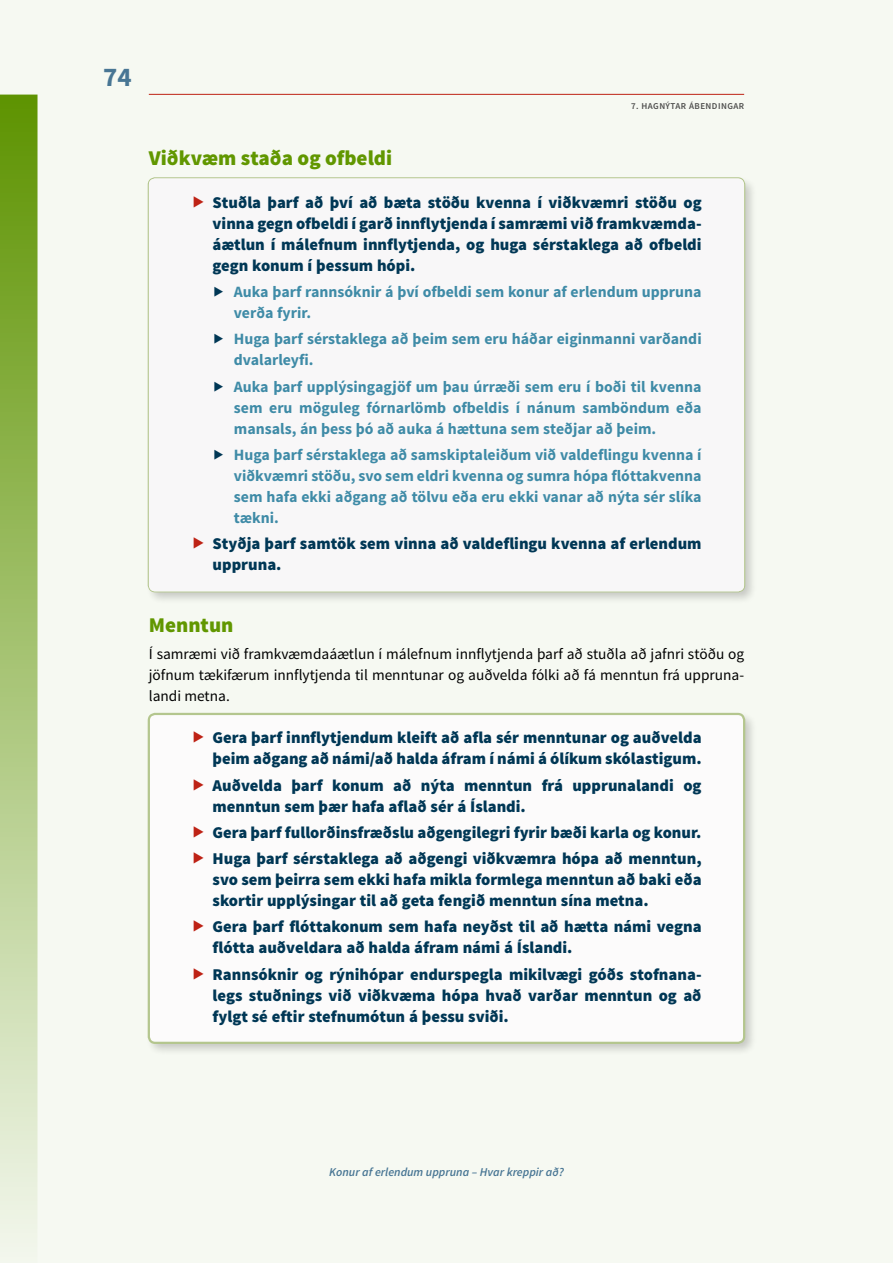
<style>
.page{position:relative;width:893px;height:1263px;background:#f6f9f2}
.page>*{position:absolute;margin:0;border:0;box-sizing:border-box;transform-origin:0 0}
.t1{font:700 27px "Source Sans Pro";color:#487694}
.t2{font:900 21px "Source Sans Pro";color:#619700}
.t3{font:900 16.5px/21px "Source Sans Pro";color:#003755}
.t4{font:700 15.75px/21px "Source Sans Pro";color:#3f8ba7}
.t5{font:15.3px/21px "Source Sans Pro";color:#000;text-align:justify}
.t6{font:italic 600 12px "Source Sans Pro";color:#487694}
.t7{font:600 9px "Source Sans Pro";letter-spacing:.05em;color:#4d4d4c}
.s1{color:#be2215}
.s2{color:#003755}
</style>
<div class="page">
<div style="left:145px;top:175px;width:612px;height:429px;background:#000;opacity:.2"></div>
<div style="left:145px;top:710px;width:612px;height:346px;background:#000;opacity:.2"></div>
<svg style="left:0;top:95px;width:38px;height:1138px;background:#a6c374"></svg>
<hr style="left:149px;top:94px;width:595px;height:1px;background:#be2215">
<div style="left:149px;top:179px;width:595px;height:412px;background:#f8f7f8;border-radius:6px"></div>
<div style="left:150px;top:714px;width:593px;height:329px;background:#fcfbfb;border-radius:6px"></div>
<div style="left:148px;top:713px;width:597px;height:331px;border:2px solid #b4c68e;border-radius:6px"></div>
<h1 class="t1" style="left:103px;top:60px;width:30px">74</h1>
<h6 class="t7" style="left:631px;top:101px;width:115px">7. HAGNÝTAR ÁBENDINGAR</h6>
<p class="t2" style="left:149px;top:144px;width:245px">Viðkvæm staða og ofbeldi</p>
<p class="t3" style="left:213px;top:192px;width:491px;text-align:justify;text-indent:-21px"><span class="s1">▶</span> Stuðla þarf að því að bæta stöðu kvenna í viðkvæmri stöðu og vinna gegn ofbeldi í garð innflytjenda í samræmi við framkvæmda&shy;áætlun í málefnum innflytjenda, og huga sérstaklega að ofbeldi gegn konum í þessum hópi.</p>
<p class="t4" style="left:234px;top:282px;width:469px;text-indent:-21px"><span class="s2">▶</span> Auka þarf rannsóknir á því ofbeldi sem konur af erlendum uppruna verða fyrir.</p>
<p class="t4" style="left:234px;top:329px;width:469px;text-indent:-21px"><span class="s2">▶</span> Huga þarf sérstaklega að þeim sem eru háðar eiginmanni varðandi dvalarleyfi.</p>
<p class="t4" style="left:234px;top:376px;width:469px;text-align:justify;text-indent:-21px"><span class="s2">▶</span> Auka þarf upplýsingagjöf um þau úrræði sem eru í boði til kvenna sem eru möguleg fórnarlömb ofbeldis í nánum samböndum eða mansals, án þess þó að auka á hættuna sem steðjar að þeim.</p>
<p class="t4" style="left:234px;top:445px;width:469px;text-align:justify;text-indent:-21px"><span class="s2">▶</span> Huga þarf sérstaklega að samskiptaleiðum við valdeflingu kvenna í viðkvæmri stöðu, svo sem eldri kvenna og sumra hópa flóttakvenna sem hafa ekki aðgang að tölvu eða eru ekki vanar að nýta sér slíka tækni.</p>
<p class="t3" style="left:213px;top:534px;width:490px;text-indent:-21px"><span class="s1">▶</span> Styðja þarf samtök sem vinna að valdeflingu kvenna af erlendum uppruna.</p>
<p class="t2" style="left:149px;top:612px;width:86px">Menntun</p>
<p class="t5" style="left:149px;top:644px;width:597px">Í samræmi við framkvæmdaáætlun í málefnum innflytjenda þarf að stuðla að jafnri stöðu og jöfnum tækifærum innflytjenda til menntunar og auðvelda fólki að fá menntun frá uppruna&shy;landi metna.</p>
<p class="t3" style="left:191px;top:728px;width:512px;text-align:right"><span class="s1">▶</span> Gera þarf innflytjendum kleift að afla sér menntunar og auðvelda þeim aðgang að námi/að halda áfram í námi á ólíkum skólastigum.</p>
<p class="t3" style="left:213px;top:775px;width:490px;text-indent:-21px"><span class="s1">▶</span> Auðvelda þarf konum að nýta menntun frá upprunalandi og menntun sem þær hafa aflað sér á Íslandi.</p>
<p class="t3" style="left:191px;top:820px;width:512px;line-height:26.2px"><span class="s1">▶</span> Gera þarf fullorðinsfræðslu aðgengilegri fyrir bæði karla og konur. <span class="s1">▶</span> Huga þarf sérstaklega að aðgengi viðkvæmra hópa að menntun,</p>
<p class="t3" style="left:213px;top:870px;width:491px">svo sem þeirra sem ekki hafa mikla formlega menntun að baki eða skortir upplýsingar til að geta fengið menntun sína metna.</p>
<p class="t3" style="left:213px;top:917px;width:490px;text-indent:-21px"><span class="s1">▶</span> Gera þarf flóttakonum sem hafa neyðst til að hætta námi vegna flótta auðveldara að halda áfram námi á Íslandi.</p>
<p class="t3" style="left:213px;top:964px;width:490px;text-align:justify;text-indent:-21px"><span class="s1">▶</span> Rannsóknir og rýnihópar endurspegla mikilvægi góðs stofnana&shy;legs stuðnings við viðkvæma hópa hvað varðar menntun og að fylgt sé eftir stefnumótun á þessu sviði.</p>
<p class="t6" style="left:329px;top:1164px;width:236px">Konur af erlendum uppruna – Hvar kreppir að?</p>
</div>
